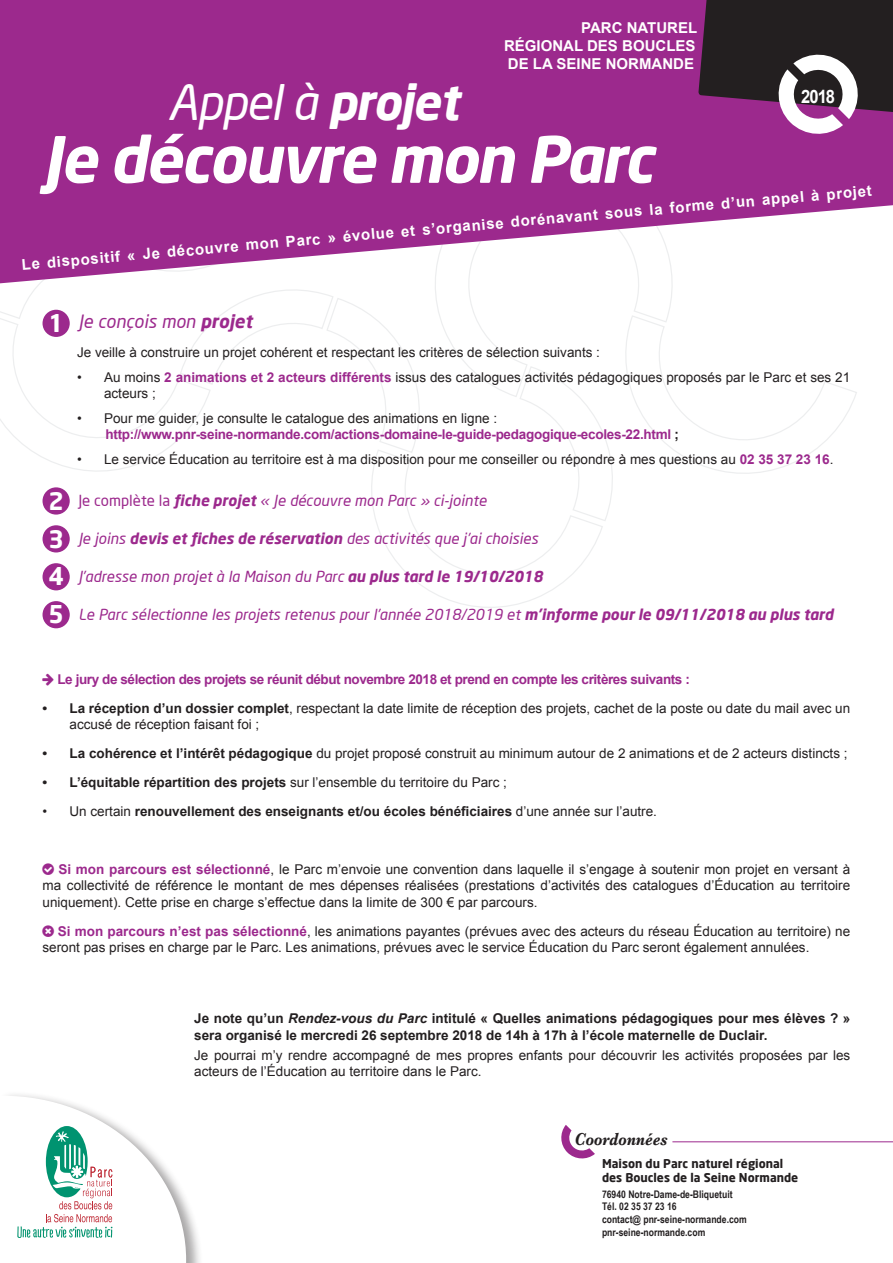
<style>
.page{position:relative;width:893px;height:1263px;background:#fff}
.page>*{position:absolute;margin:0;border:0;box-sizing:border-box;transform-origin:0 0}
.t1{font:italic 700 63px "Neo Sans";letter-spacing:-.03em;color:#fff}
.t2{font:italic 48px "Neo Sans";letter-spacing:-.03em;color:#fff}
.t3{font:700 24px "Neo Sans";color:#fff}
.t4{font:700 18.45px "Arial";color:#fff;scale:.9 1}
.t5{font:italic 18px "Neo Sans";color:#9c298d}
.t6{font:italic 700 18px "Baskerville";color:#231f20;scale:.85 1}
.t7{font:italic 15px "Neo Sans";color:#9c298d}
.t8{font:700 15px/18px "Arial";color:#fff;text-align:justify}
.t9{font:13.5px/16.2px "Arial";color:#231f20}
.t10{font:700 13.5px/16.2px "Arial";color:#231f20}
.t11{font:700 13.5px "Arial";letter-spacing:-.03em;color:#9c298d}
.t12{font:700 12px "Neo Sans";color:#231f20}
.t13{font:700 10.5px "Arial Narrow";color:#231f20}
.s1{font-weight:700}
.s2{font-weight:700;color:#9c298d}
.s3{color:#231f20}
.s4{font-style:normal}
.s5{font-weight:400}
.s6{font-style:italic}
</style>
<div class="page">
<svg style="left:634px;top:381px;width:223px;height:93px"></svg>
<svg style="left:625px;top:286px;width:50px;height:112px"></svg>
<svg style="left:0;top:286px;width:613px;height:337px"></svg>
<svg style="left:0;top:0;width:893px;height:286px;fill:#9c298d"></svg>
<div style="left:43px;top:310px;width:27px;height:27px;background:#9c298d;border-radius:50%"></div>
<div style="left:43px;top:487px;width:27px;height:28px;background:#9c298d;border-radius:50%"></div>
<div style="left:43px;top:525px;width:27px;height:27px;background:#9c298d;border-radius:50%"></div>
<div style="left:43px;top:563px;width:27px;height:27px;background:#9c298d;border-radius:50%"></div>
<div style="left:43px;top:601px;width:27px;height:27px;background:#9c298d;border-radius:50%"></div>
<div style="left:0;top:1090px;width:203px;height:173px;background:#231f20;opacity:.4"></div>
<svg style="left:0;top:1096px;width:186px;height:167px"></svg>
<svg style="left:698px;top:0;width:195px;height:138px;background:#553850"></svg>
<svg style="left:561px;top:1125px;width:34px;height:34px"></svg>
<hr style="left:672px;top:1141px;width:221px;height:1px;background:#9c298d">
<p class="t2" style="left:168px;top:73px;width:293px">Appel à <span class="s1">projet</span></p>
<p class="t8" style="left:504px;top:19px;width:195px;text-indent:77px">PARC NATUREL RÉGIONAL DES BOUCLES DE LA SEINE NORMANDE</p>
<p class="t4" style="left:801px;top:84px;width:39px">2018</p>
<p class="t1" style="left:43px;top:119px;width:612px">Je découvre mon Parc</p>
<p class="t8" style="left:21px;top:256px;width:855px;rotate:-5deg">Le dispositif « Je découvre mon Parc » évolue et s’organise dorénavant sous la forme d’un appel à projet</p>
<p class="t3" style="left:49px;top:308px;width:17px">1</p>
<p class="t5" style="left:78px;top:311px;width:175px">Je conçois mon <span class="s1">projet</span></p>
<p class="t9" style="left:77px;top:345px;width:524px">Je veille à construire un projet cohérent et respectant les critères de sélection suivants :</p>
<p class="t9" style="left:104px;top:369px;width:748px;text-indent:-27px">• Au moins <span class="s2">2 animations et 2 acteurs différents</span> issus des catalogues activités pédagogiques proposés par le Parc et ses 21 acteurs ;</p>
<p class="t9" style="left:77px;top:410px;width:422px">• Pour me guider, je consulte le catalogue des animations en ligne :</p>
<p class="t11" style="left:106px;top:426px;width:575px">http://www.pnr-seine-normande.com/actions-domaine-le-guide-pedagogique-ecoles-22.html <span class="s3">;</span></p>
<p class="t9" style="left:77px;top:451px;width:758px">• Le service Éducation au territoire est à ma disposition pour me conseiller ou répondre à mes questions au <span class="s2">02 35 37 23 16</span>.</p>
<p class="t3" style="left:49px;top:485px;width:17px">2</p>
<p class="t7" style="left:78px;top:491px;width:410px"><span class="s4">Je complète la</span> <span class="s1">fiche projet</span> « Je découvre mon Parc » ci-jointe</p>
<p class="t3" style="left:49px;top:523px;width:17px">3</p>
<p class="t7" style="left:78px;top:529px;width:461px">Je joins <span class="s1">devis et fiches de réservation</span> des activités que j’ai choisies</p>
<p class="t3" style="left:49px;top:561px;width:17px">4</p>
<p class="t7" style="left:78px;top:567px;width:466px">J’adresse mon projet à la Maison du Parc <span class="s1">au plus tard le 19/10/2018</span></p>
<p class="t3" style="left:49px;top:599px;width:17px">5</p>
<p class="t7" style="left:78px;top:605px;width:756px">Le Parc sélectionne les projets retenus pour l’année 2018/2019 et <span class="s1">m’informe pour le 09/11/2018 au plus tard</span></p>
<p class="t11" style="left:57px;top:670px;width:634px">Le jury de sélection des projets se réunit début novembre 2018 et prend en compte les critères suivants :</p>
<p class="t9" style="left:70px;top:700px;width:782px;text-indent:-27px"><span class="s1">• La réception d’un dossier complet</span>, respectant la date limite de réception des projets, cachet de la poste ou date du mail avec un accusé de réception faisant foi ;</p>
<p class="t9" style="left:43px;top:746px;width:807px"><span class="s1">• La cohérence et l’intérêt pédagogique</span> du projet proposé construit au minimum autour de 2 animations et de 2 acteurs distincts ;</p>
<p class="t10" style="left:43px;top:775px;width:466px">• L’équitable répartition des projets <span class="s5">sur l’ensemble du territoire du Parc ;</span></p>
<p class="t10" style="left:43px;top:804px;width:616px"><span class="s5">• Un certain</span> renouvellement des enseignants et/ou écoles bénéficiaires <span class="s5">d’une année sur l’autre.</span></p>
<p class="t9" style="left:43px;top:861px;width:809px;text-align:justify;text-indent:16px"><span class="s2">Si mon parcours est sélectionné</span>, le Parc m’envoie une convention dans laquelle il s’engage à soutenir mon projet en versant à ma collectivité de référence le montant de mes dépenses réalisées (prestations d’activités des catalogues d’Éducation au territoire uniquement). Cette prise en charge s’effectue dans la limite de 300 € par parcours.</p>
<p class="t9" style="left:43px;top:923px;width:809px;text-indent:15px"><span class="s2">Si mon parcours n’est pas sélectionné</span>, les animations payantes (prévues avec des acteurs du réseau Éducation au territoire) ne seront pas prises en charge par le Parc. Les animations, prévues avec le service Éducation du Parc seront également annulées.</p>
<p class="t10" style="left:194px;top:1011px;width:658px">Je note qu’un <span class="s6">Rendez-vous du Parc</span> intitulé « Quelles animations pédagogiques pour mes élèves ? » sera organisé le mercredi 26 septembre 2018 de 14h à 17h à l’école maternelle de Duclair.</p>
<p class="t9" style="left:194px;top:1047px;width:658px">Je pourrai m’y rendre accompagné de mes propres enfants pour découvrir les activités proposées par les acteurs de l’Éducation au territoire dans le Parc.</p>
<p class="t6" style="left:575px;top:1127px;width:111px">Coordonnées</p>
<p class="t12" style="left:602px;top:1156px;width:183px">Maison du Parc naturel régional</p>
<p class="t12" style="left:602px;top:1170px;width:198px">des Boucles de la Seine Normande</p>
<p class="t13" style="left:602px;top:1186px;width:132px">76940 Notre-Dame-de-Bliquetuit</p>
<p class="t13" style="left:602px;top:1199px;width:76px">Tél. 02 35 37 23 16</p>
<p class="t13" style="left:602px;top:1211px;width:146px">contact@ pnr-seine-normande.com</p>
<p class="t13" style="left:602px;top:1224px;width:105px">pnr-seine-normande.com</p>
</div>
